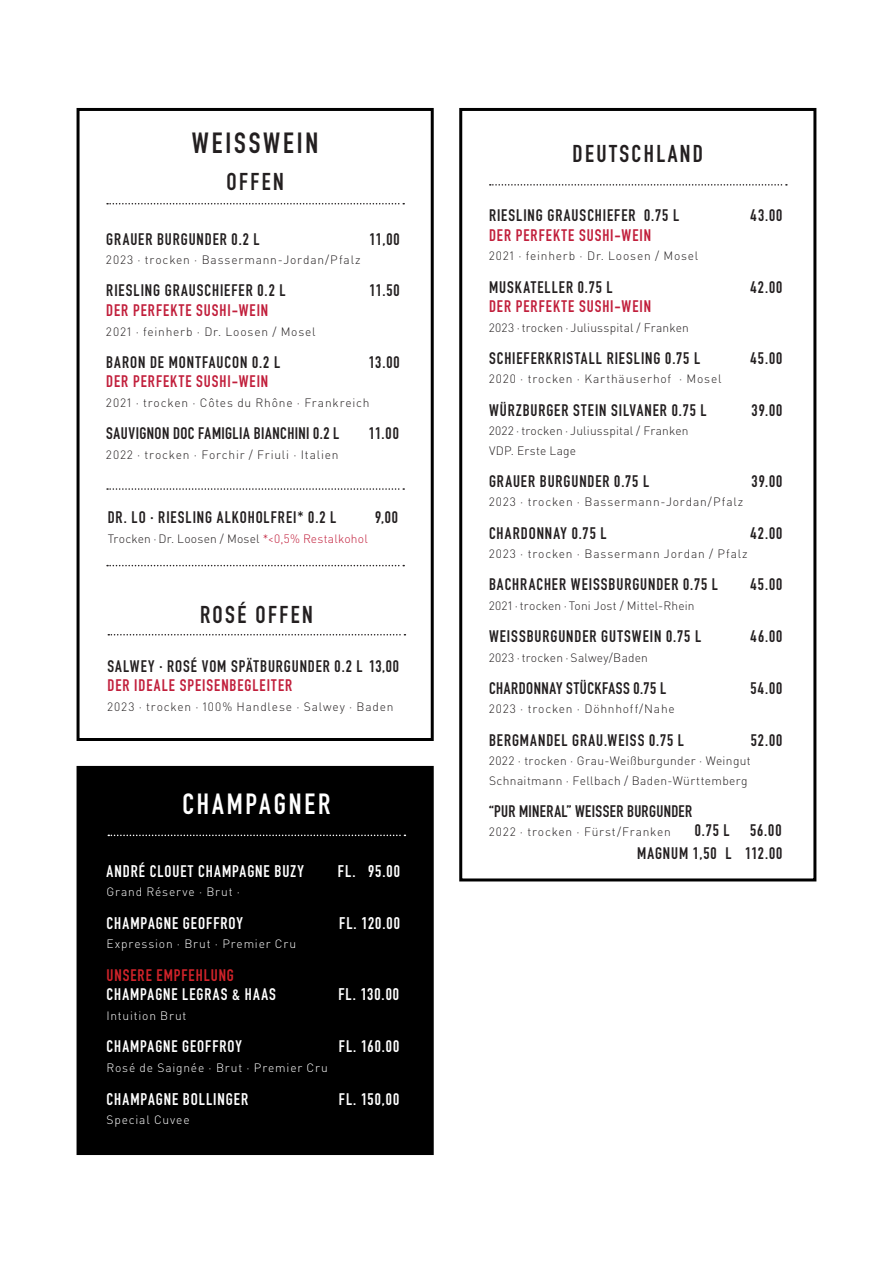
<style>
.page{position:relative;width:893px;height:1263px;background:#fff}
.page>*{position:absolute;margin:0;border:0;box-sizing:border-box;transform-origin:0 0}
.t1{font:700 28.8px "DIN Condensed";letter-spacing:.1em;color:#fff}
.t2{font:700 28.8px "DIN Condensed";letter-spacing:.1em;color:#231f20}
.t3{font:700 24px "DIN Condensed";letter-spacing:.1em;color:#231f20}
.t4{font:700 16.65px "DIN Condensed";letter-spacing:.055em;color:#fff}
.t5{font:700 16.5px/19.5px "DIN Condensed";letter-spacing:.055em;color:#231f20}
.t6{font:700 16.5px "DIN Condensed";letter-spacing:.065em;color:#c11e3b}
.t7{font:700 16.5px/19.6px "DIN Condensed";letter-spacing:.06em;color:#fff}
.t8{font:700 16.5px "DIN Condensed";letter-spacing:.025em;color:#231f20}
.t9{font:700 16.5px "DIN Condensed";letter-spacing:.03em;color:#231f20}
.t10{font:300 12px "DIN Pro";letter-spacing:.065em;color:#231f20}
.t11{font:300 12px/19.5px "DIN Pro";letter-spacing:.015em;color:#231f20}
.t12{font:300 12px "DIN Pro";letter-spacing:.065em;color:#fff}
.t13{font:300 12px/19.5px "DIN Pro";letter-spacing:.03em;color:#231f20}
.t14{font:300 12px "DIN Pro";letter-spacing:.02em;color:#231f20}
.s1{color:#c11e3b}
.s2{font-size:16.5px}
.s3{color:#d1232a}
</style>
<div class="page">
<div style="left:77px;top:108px;width:357px;height:633px;border:3px solid #000"></div>
<div style="left:459px;top:108px;width:357px;height:773px;border:3px solid #000"></div>
<svg style="left:107px;top:203px;width:297px;height:1px"></svg>
<svg style="left:490px;top:184px;width:297px;height:2px"></svg>
<svg style="left:108px;top:634px;width:297px;height:1px"></svg>
<svg style="left:107px;top:565px;width:297px;height:1px"></svg>
<svg style="left:107px;top:488px;width:297px;height:2px"></svg>
<div style="left:77px;top:766px;width:357px;height:389px;background:#000"></div>
<svg style="left:108px;top:835px;width:297px;height:1px"></svg>
<p class="t2" style="left:192px;top:123px;width:128px">WEISSWEIN</p>
<p class="t3" style="left:227px;top:165px;width:59px">OFFEN</p>
<p class="t5" style="left:106px;top:229px;width:155px">GRAUER BURGUNDER 0.2 L</p>
<p class="t5" style="left:369px;top:229px;width:32px">11,00</p>
<p class="t10" style="left:106px;top:252px;width:256px">2023 · trocken · Bassermann-Jordan/Pfalz</p>
<p class="t5" style="left:106px;top:281px;width:181px">RIESLING GRAUSCHIEFER 0.2 L</p>
<p class="t5" style="left:370px;top:281px;width:32px">11.50</p>
<p class="t6" style="left:106px;top:299px;width:163px">DER PERFEKTE SUSHI-WEIN</p>
<p class="t10" style="left:106px;top:323px;width:211px">2021 · feinherb · Dr. Loosen / Mosel</p>
<p class="t5" style="left:106px;top:352px;width:175px">BARON DE MONTFAUCON 0.2 L</p>
<p class="t5" style="left:369px;top:352px;width:32px">13.00</p>
<p class="t6" style="left:106px;top:370px;width:163px">DER PERFEKTE SUSHI-WEIN</p>
<p class="t10" style="left:106px;top:394px;width:265px">2021 · trocken · Côtes du Rhône · Frankreich</p>
<p class="t8" style="left:106px;top:422px;width:235px">SAUVIGNON DOC FAMIGLIA BIANCHINI 0.2 L</p>
<p class="t5" style="left:369px;top:423px;width:32px">11.00</p>
<p class="t10" style="left:106px;top:446px;width:234px">2022 · trocken · Forchir / Friuli · Italien</p>
<p class="t5" style="left:108px;top:507px;width:230px">DR. LO · RIESLING ALKOHOLFREI* 0.2 L</p>
<p class="t5" style="left:375px;top:507px;width:24px">9,00</p>
<p class="t11" style="left:108px;top:528px;width:261px">Trocken · Dr. Loosen / Mosel <span class="s1">*&lt;0,5% Restalkohol</span></p>
<p class="t3" style="left:200px;top:598px;width:114px">ROSÉ OFFEN</p>
<p class="t5" style="left:108px;top:656px;width:293px">SALWEY · ROSÉ VOM SPÄTBURGUNDER 0.2 L 13,00<br><span class="s1">DER IDEALE SPEISENBEGLEITER</span></p>
<p class="t10" style="left:108px;top:698px;width:288px">2023 · trocken · 100% Handlese · Salwey · Baden</p>
<p class="t1" style="left:182px;top:784px;width:149px">CHAMPAGNER</p>
<p class="t4" style="left:107px;top:860px;width:199px">ANDR<span class="s2">É CLOUET</span> CHAMPAGNE BUZY</p>
<p class="t4" style="left:338px;top:860px;width:64px">FL. 95.00</p>
<p class="t12" style="left:107px;top:884px;width:135px">Grand Réserve · Brut ·</p>
<p class="t4" style="left:107px;top:911px;width:138px">CHAMPAGNE GEOFFROY</p>
<p class="t4" style="left:339px;top:911px;width:62px">FL. 120.00</p>
<p class="t12" style="left:107px;top:936px;width:191px">Expression · Brut · Premier Cru</p>
<p class="t7" style="left:107px;top:965px;width:171px"><span class="s3">UNSERE EMPFEHLUNG<br></span>CHAMPAGNE LEGRAS &amp; HAAS</p>
<p class="t4" style="left:338px;top:983px;width:62px">FL. 130.00</p>
<p class="t12" style="left:107px;top:1007px;width:81px">Intuition Brut</p>
<p class="t7" style="left:107px;top:1037px;width:137px">CHAMPAGNE GEOFFROY</p>
<p class="t7" style="left:339px;top:1037px;width:62px">FL. 160.00</p>
<p class="t12" style="left:107px;top:1060px;width:223px">Rosé de Saignée · Brut · Premier Cru</p>
<p class="t4" style="left:107px;top:1087px;width:143px">CHAMPAGNE BOLLINGER</p>
<p class="t7" style="left:339px;top:1089px;width:62px">FL. 150,00</p>
<p class="t12" style="left:107px;top:1111px;width:85px">Special Cuvee</p>
<p class="t3" style="left:573px;top:137px;width:132px">DEUTSCHLAND</p>
<p class="t5" style="left:489px;top:206px;width:192px">RIESLING GRAUSCHIEFER 0.75 L</p>
<p class="t5" style="left:751px;top:206px;width:33px">43.00</p>
<p class="t6" style="left:489px;top:224px;width:163px">DER PERFEKTE SUSHI-WEIN</p>
<p class="t10" style="left:489px;top:248px;width:211px">2021 · feinherb · Dr. Loosen / Mosel</p>
<p class="t5" style="left:489px;top:277px;width:125px">MUSKATELLER 0.75 L</p>
<p class="t5" style="left:751px;top:277px;width:33px">42.00</p>
<p class="t6" style="left:489px;top:295px;width:163px">DER PERFEKTE SUSHI-WEIN</p>
<p class="t11" style="left:489px;top:317px;width:201px">2023 · trocken · Juliusspital / Franken</p>
<p class="t5" style="left:489px;top:348px;width:213px">SCHIEFERKRISTALL RIESLING 0.75 L</p>
<p class="t5" style="left:751px;top:348px;width:33px">45.00</p>
<p class="t10" style="left:489px;top:371px;width:234px">2020 · trocken · Karthäuserhof · Mosel</p>
<p class="t5" style="left:489px;top:400px;width:219px">WÜRZBURGER STEIN SILVANER 0.75 L</p>
<p class="t5" style="left:752px;top:400px;width:32px">39.00</p>
<p class="t11" style="left:489px;top:421px;width:201px">2022 · trocken · Juliusspital / Franken<br>VDP. Erste Lage</p>
<p class="t5" style="left:489px;top:471px;width:162px">GRAUER BURGUNDER 0.75 L</p>
<p class="t5" style="left:752px;top:471px;width:32px">39.00</p>
<p class="t10" style="left:489px;top:494px;width:256px">2023 · trocken · Bassermann-Jordan/Pfalz</p>
<p class="t5" style="left:489px;top:523px;width:119px">CHARDONNAY 0.75 L</p>
<p class="t5" style="left:751px;top:523px;width:33px">42.00</p>
<p class="t10" style="left:489px;top:546px;width:260px">2023 · trocken · Bassermann Jordan / Pfalz</p>
<p class="t5" style="left:489px;top:575px;width:231px">BACHRACHER WEISSBURGUNDER 0.75 L</p>
<p class="t5" style="left:751px;top:575px;width:33px">45.00</p>
<p class="t11" style="left:489px;top:595px;width:207px">2021 · trocken · Toni Jost / Mittel-Rhein</p>
<p class="t5" style="left:489px;top:626px;width:214px">WEISSBURGUNDER GUTSWEIN 0.75 L</p>
<p class="t5" style="left:751px;top:626px;width:33px">46.00</p>
<p class="t14" style="left:489px;top:649px;width:160px">2023 · trocken · Salwey/Baden</p>
<p class="t9" style="left:489px;top:677px;width:179px">CHARDONNAY STÜCKFASS 0.75 L</p>
<p class="t5" style="left:750px;top:678px;width:34px">54.00</p>
<p class="t10" style="left:489px;top:701px;width:187px">2023 · trocken · Döhnhoff/Nahe</p>
<p class="t5" style="left:489px;top:730px;width:197px">BERGMANDEL GRAU.WEISS 0.75 L</p>
<p class="t5" style="left:751px;top:730px;width:33px">52.00</p>
<p class="t13" style="left:489px;top:751px;width:263px">2022 · trocken · Grau-Weißburgunder · Weingut<br>Schnaitmann · Fellbach / Baden-Württemberg</p>
<p class="t8" style="left:489px;top:800px;width:205px">“PUR MINERAL” WEISSER BURGUNDER</p>
<p class="t10" style="left:489px;top:824px;width:183px">2022 · trocken · Fürst/Franken</p>
<p class="t5" style="left:637px;top:819px;width:147px;line-height:22.5px;text-align:right">0.75 L 56.00<br>MAGNUM 1,50 L 112.00</p>
</div>
